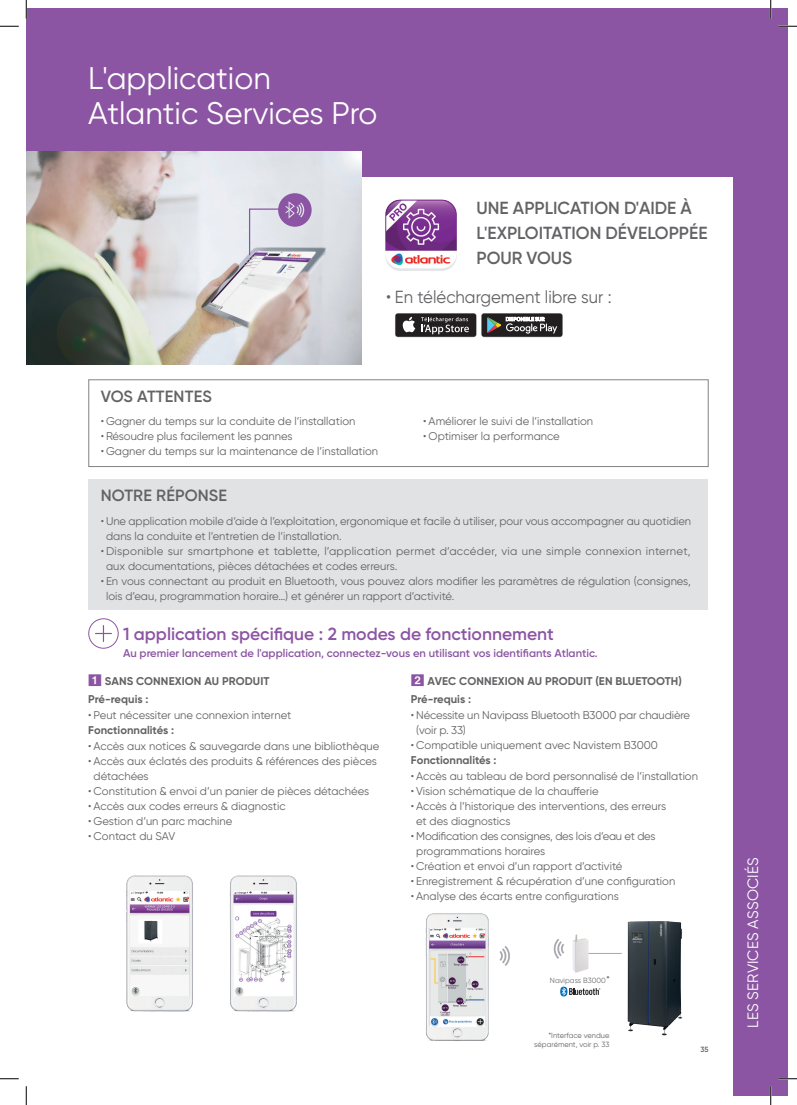
<style>
.page{position:relative;width:797px;height:1105px;background:#fff}
.page>*{position:absolute;margin:0;border:0;box-sizing:border-box;transform-origin:0 0}
.t1{font:31.25px/35px "Gilroy";color:#fff}
.t2{font:600 17.5px/25px "Gilroy";color:#636366}
.t3{font:600 17.5px "Gilroy";color:#8c55a3}
.t4{font:17.5px "Gilroy";color:#636366;scale:.96 1}
.t5{font:600 16.25px "Gilroy";letter-spacing:.01em;color:#636366}
.t6{font:15px "Gilroy";letter-spacing:.01em;color:#fff}
.t7{font:11.25px/15px "Gilroy";color:#636366}
.t8{font:11.25px/15px "Gilroy";letter-spacing:.02em;color:#636366}
.t9{font:700 11.25px/18.5px "Gilroy";color:#636366}
.t10{font:600 11.25px "Gilroy";color:#8c55a3}
.t11{font:11.25px/15px "Gilroy";letter-spacing:-.02em;color:#636366}
.t12{font:7.5px/8.8px "Gilroy";color:#636366;text-align:right}
.t13{font:7.5px "Gilroy";color:#6c6d70}
.t14{font:600 7.5px "Gilroy";color:#636366}
.s1{font-family:"Bundesbahn Pi One";font-weight:400;font-size:13.75px;color:#8c55a3}
.s2{font-size:10px}
</style>
<div class="page">
<div style="left:26px;top:9px;width:744px;height:168px;background:#8c55a3"></div>
<div style="left:89px;top:479px;width:619px;height:131px;background:#e1e2e4"></div>
<div style="left:88px;top:379px;width:620px;height:88px;border:1px solid #808285"></div>
<img style="left:26px;top:151px;width:335px;height:214px">
<svg style="left:481px;top:313px;width:82px;height:24px"></svg>
<div style="left:481px;top:313px;width:81px;height:24px;background:#231f20;border-radius:3px"></div>
<svg style="left:487px;top:317px;width:70px;height:17px"></svg>
<div style="left:395px;top:313px;width:81px;height:24px;background:#231f20;border-radius:3px"></div>
<svg style="left:402px;top:317px;width:13px;height:15px"></svg>
<svg style="left:421px;top:317px;width:48px;height:17px"></svg>
<img style="left:385px;top:199px;width:72px;height:72px">
<div style="left:88px;top:618px;width:31px;height:31px;border:1px solid #8c55a3;border-radius:50%"></div>
<svg style="left:95px;top:625px;width:17px;height:17px"></svg>
<img style="left:126px;top:875px;width:67px;height:137px">
<img style="left:229px;top:875px;width:68px;height:137px">
<img style="left:425px;top:913px;width:64px;height:128px">
<svg style="left:499px;top:946px;width:11px;height:20px"></svg>
<svg style="left:560px;top:987px;width:40px;height:9px"></svg>
<hr style="left:580px;top:953px;width:42px;height:1px;background:#a8a9ad">
<img style="left:572px;top:934px;width:16px;height:39px">
<svg style="left:553px;top:939px;width:11px;height:20px"></svg>
<img style="left:627px;top:921px;width:53px;height:114px">
<svg style="left:248px;top:193px;width:63px;height:63px;background:#c8bed4"></svg>
<div style="left:733px;top:9px;width:55px;height:1087px;background:#8c55a3"></div>
<svg style="left:0;top:25px;width:19px;height:2px"></svg>
<svg style="left:778px;top:25px;width:19px;height:2px"></svg>
<svg style="left:0;top:1078px;width:19px;height:1px"></svg>
<svg style="left:778px;top:1078px;width:19px;height:1px"></svg>
<svg style="left:25px;top:0;width:2px;height:19px"></svg>
<svg style="left:25px;top:1086px;width:2px;height:19px"></svg>
<svg style="left:770px;top:0;width:1px;height:19px"></svg>
<svg style="left:770px;top:1086px;width:1px;height:19px"></svg>
<h1 class="t1" style="left:88px;top:60px;width:291px">L'application<br>Atlantic Services Pro</h1>
<h2 class="t2" style="left:476px;top:195px;width:232px">UNE APPLICATION D'AIDE À<br>L'EXPLOITATION DÉVELOPPÉE<br>POUR VOUS</h2>
<h2 class="t4" style="left:386px;top:286px;width:236px">• En téléchargement libre sur :</h2>
<h3 class="t5" style="left:101px;top:386px;width:113px">VOS ATTENTES</h3>
<p class="t7" style="left:101px;top:414px;width:256px">• Gagner du temps sur la conduite de l’installation</p>
<p class="t7" style="left:101px;top:429px;width:193px">• Résoudre plus facilement les pannes</p>
<p class="t7" style="left:101px;top:444px;width:279px">• Gagner du temps sur la maintenance de l’installation</p>
<p class="t7" style="left:423px;top:414px;width:171px">• Améliorer le suivi de l’installation</p>
<p class="t7" style="left:423px;top:429px;width:138px">• Optimiser la performance</p>
<h3 class="t5" style="left:101px;top:485px;width:128px">NOTRE RÉPONSE</h3>
<p class="t7" style="left:106px;top:513px;width:586px;text-indent:-5px">• Une application mobile d’aide à l’exploitation, ergonomique et facile à utiliser, pour vous accompagner au quotidien dans la conduite et l’entretien de l’installation.</p>
<p class="t8" style="left:106px;top:543px;width:586px;text-indent:-5px">• Disponible sur smartphone et tablette, l’application permet d’accéder, via une simple connexion internet, aux documentations, pièces détachées et codes erreurs.</p>
<p class="t7" style="left:106px;top:573px;width:586px;text-indent:-5px">• En vous connectant au produit en Bluetooth, vous pouvez alors modifier les paramètres de régulation (consignes, lois d’eau, programmation horaire…) et générer un rapport d’activité.</p>
<h2 class="t3" style="left:123px;top:623px;width:432px">1 application spécifique : 2 modes de fonctionnement</h2>
<p class="t10" style="left:123px;top:646px;width:476px">Au premier lancement de l'application, connectez-vous en utilisant vos identifiants Atlantic.</p>
<p class="t9" style="left:88px;top:671px;width:183px"><span class="s1">1</span> SANS CONNEXION AU PRODUIT<br>Pré-requis :</p>
<p class="t7" style="left:88px;top:708px;width:204px">• Peut nécessiter une connexion internet</p>
<p class="t9" style="left:88px;top:721px;width:87px">Fonctionnalités :</p>
<p class="t7" style="left:88px;top:739px;width:292px">• Accès aux notices &amp; sauvegarde dans une bibliothèque</p>
<p class="t7" style="left:94px;top:754px;width:285px;text-indent:-5px">• Accès aux éclatés des produits &amp; références des pièces détachées</p>
<p class="t7" style="left:88px;top:784px;width:282px">• Constitution &amp; envoi d’un panier de pièces détachées</p>
<p class="t7" style="left:88px;top:799px;width:199px">• Accès aux codes erreurs &amp; diagnostic</p>
<p class="t7" style="left:88px;top:814px;width:145px">• Gestion d’un parc machine</p>
<p class="t7" style="left:88px;top:829px;width:89px">• Contact du SAV</p>
<p class="t9" style="left:411px;top:671px;width:272px"><span class="s1">2</span> AVEC CONNEXION AU PRODUIT (EN BLUETOOTH)<br>Pré-requis :</p>
<p class="t7" style="left:416px;top:708px;width:275px;text-indent:-5px">• Nécessite un Navipass Bluetooth B3000 par chaudière (voir p. 33)</p>
<p class="t7" style="left:411px;top:738px;width:248px">• Compatible uniquement avec Navistem B3000</p>
<p class="t9" style="left:411px;top:751px;width:87px">Fonctionnalités :</p>
<p class="t7" style="left:411px;top:769px;width:289px">• Accès au tableau de bord personnalisé de l’installation</p>
<p class="t7" style="left:411px;top:784px;width:189px">• Vision schématique de la chaufferie</p>
<p class="t7" style="left:416px;top:799px;width:251px;text-indent:-5px">• Accès à l’historique des interventions, des erreurs et des diagnostics</p>
<p class="t11" style="left:416px;top:829px;width:241px;text-indent:-5px">• Modification des consignes, des lois d’eau et des programmations horaires</p>
<p class="t7" style="left:411px;top:859px;width:213px">• Création et envoi d’un rapport d’activité</p>
<p class="t7" style="left:411px;top:874px;width:266px">• Enregistrement &amp; récupération d’une configuration</p>
<p class="t7" style="left:411px;top:889px;width:209px">• Analyse des écarts entre configurations</p>
<p class="t13" style="left:550px;top:976px;width:61px">Navipass B3000<span class="s2">*</span></p>
<p class="t12" style="left:534px;top:1031px;width:77px">*Interface vendue séparément, voir p. 33</p>
<p class="t14" style="left:700px;top:1045px;width:10px">35</p>
<h3 class="t6" style="left:743px;top:1028px;width:172px;rotate:-90deg">LES SERVICES ASSOCIÉS</h3>
</div>
